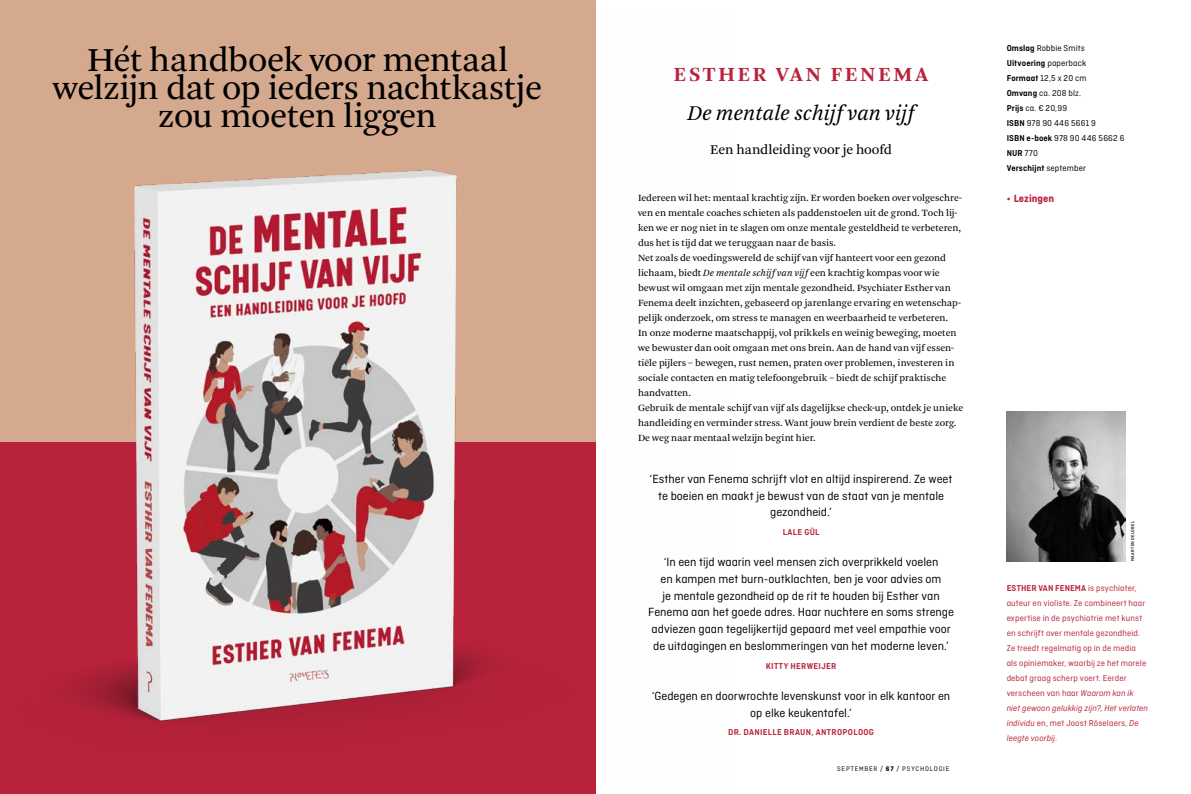
<style>
.page{position:relative;width:1191px;height:794px;background:#fff}
.page>*{position:absolute;margin:0;border:0;box-sizing:border-box;transform-origin:0 0}
.t1{font:35.2px/28.1px "Arnhem Blond";letter-spacing:-.015em;color:#000;text-align:center}
.t2{font:italic 22px "Arnhem Blond";letter-spacing:-.005em;color:#000}
.t3{font:700 21px "Arnhem";letter-spacing:.13em;color:#b9233c}
.t4{font:14px "Arnhem Blond";letter-spacing:-.02em;color:#000}
.t5{font:12.5px/16.7px "Ciutadella";color:#000;text-align:center}
.t6{font:700 11px "Ciutadella";color:#b9233c}
.t7{font:10px/15px "Arnhem Blond";color:#000}
.t8{font:9px/15px "Ciutadella";letter-spacing:.01em;color:#b9233c}
.t9{font:9px/15px "Ciutadella";letter-spacing:.015em;color:#000}
.t10{font:600 9px "Ciutadella";letter-spacing:.035em;color:#b9233c}
.t11{font:7px "Ciutadella";letter-spacing:.115em;color:#000}
.t12{font:500 4.5px "Ciutadella";letter-spacing:.085em;color:#000}
.s1{font-style:italic}
.s2{font-weight:700}
.s3{font-weight:600}
</style>
<div class="page">
<div style="left:0;top:0;width:595px;height:441px;background:#d6aa8e"></div>
<img style="left:1006px;top:411px;width:119px;height:150px">
<img style="left:0;top:9px;width:596px;height:785px">
<h1 class="t1" style="left:53px;top:46px;width:490px">Hét handboek voor mentaal welzijn dat op ieders nachtkastje zou moeten liggen</h1>
<h3 class="t3" style="left:674px;top:62px;width:256px">ESTHER VAN FENEMA</h3>
<h2 class="t2" style="left:687px;top:101px;width:228px">De mentale schijf van vijf</h2>
<h3 class="t4" style="left:710px;top:141px;width:183px">Een handleiding voor je hoofd</h3>
<p class="t7" style="left:638px;top:190px;width:327px">Iedereen wil het: mentaal krachtig zijn. Er worden boeken over volgeschre&shy;ven en mentale coaches schieten als paddenstoelen uit de grond. Toch lij&shy;ken we er nog niet in te slagen om onze mentale gesteldheid te verbeteren, dus het is tijd dat we teruggaan naar de basis.<br>Net zoals de voedingswereld de schijf van vijf hanteert voor een gezond lichaam, biedt <span class="s1">De mentale schijf van vijf</span> een krachtig kompas voor wie bewust wil omgaan met zijn mentale gezondheid. Psychiater Esther van Fenema deelt inzichten, gebaseerd op jarenlange ervaring en wetenschap&shy;pelijk onderzoek, om stress te managen en weerbaarheid te verbeteren.<br>In onze moderne maatschappij, vol prikkels en weinig beweging, moeten we bewuster dan ooit omgaan met ons brein. Aan de hand van vijf essen&shy;tiële pijlers – bewegen, rust nemen, praten over problemen, investeren in sociale contacten en matig telefoongebruik – biedt de schijf praktische handvatten.<br>Gebruik de mentale schijf van vijf als dagelijkse check-up, ontdek je unieke handleiding en verminder stress. Want jouw brein verdient de beste zorg.<br>De weg naar mentaal welzijn begint hier.</p>
<p class="t5" style="left:649px;top:470px;width:304px">‘Esther van Fenema schrijft vlot en altijd inspirerend. Ze weet te boeien en maakt je bewust van de staat van je mentale gezondheid.’</p>
<p class="t10" style="left:782px;top:527px;width:38px">LALE GÜL</p>
<p class="t5" style="left:648px;top:554px;width:307px">‘In een tijd waarin veel mensen zich overprikkeld voelen<br>en kampen met burn-outklachten, ben je voor advies om<br>je mentale gezondheid op de rit te houden bij Esther van Fenema aan het goede adres. Haar nuchtere en soms strenge adviezen gaan tegelijkertijd gepaard met veel empathie voor de uitdagingen en beslommeringen van het moderne leven.’</p>
<p class="t10" style="left:766px;top:660px;width:72px">KITTY HERWEIJER</p>
<p class="t5" style="left:652px;top:687px;width:300px">‘Gedegen en doorwrochte levenskunst voor in elk kantoor en op elke keukentafel.’</p>
<p class="t10" style="left:728px;top:727px;width:147px">DR. DANIELLE BRAUN, ANTROPOLOOG</p>
<p class="t11" style="left:837px;top:765px;width:114px">SEPTEMBER / <span class="s2">67</span> / PSYCHOLOGIE</p>
<p class="t9" style="left:1006px;top:41px;width:119px"><span class="s3">Omslag</span> Robbie Smits<br><span class="s3">Uitvoering</span> paperback<br><span class="s3">Formaat</span> 12,5 x 20 cm<br><span class="s3">Omvang</span> ca. 208 blz.<br><span class="s3">Prijs</span> ca. € 20,99<br><span class="s3">ISBN</span> 978 90 446 5661 9<br><span class="s3">ISBN e-boek</span> 978 90 446 5662 6<br><span class="s3">NUR</span> 770<br><span class="s3">Verschijnt</span> september</p>
<p class="t6" style="left:1006px;top:192px;width:49px">• Lezingen</p>
<p class="t12" style="left:1130px;top:561px;width:42px;rotate:-90deg">MAARTEN DELOBEL</p>
<p class="t8" style="left:1006px;top:581px;width:143px"><span class="s3">ESTHER VAN FENEMA</span> is psychiater, auteur en violiste. Ze combineert haar expertise in de psychiatrie met kunst en schrijft over mentale gezondheid.<br>Ze treedt regelmatig op in de media als opiniemaker, waarbij ze het morele debat graag scherp voert. Eerder verscheen van haar <span class="s1">Waarom kan ik niet gewoon gelukkig zijn?</span>, <span class="s1">Het verlaten individu</span> en, met Joost Röselaers, <span class="s1">De leegte voorbij</span>.</p>
</div>
